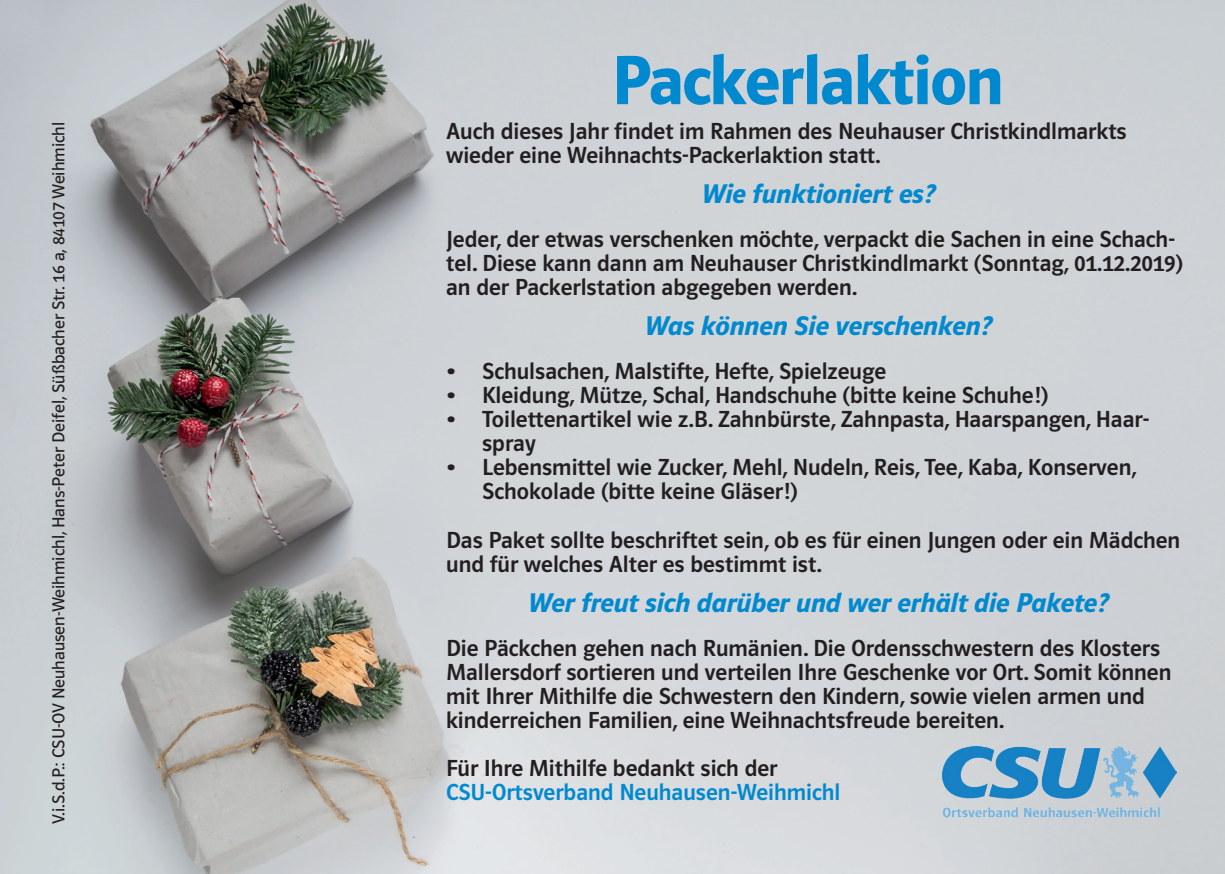
<style>
.page{position:relative;width:1225px;height:874px;background:#fff}
.page>*{position:absolute;margin:0;border:0;box-sizing:border-box;transform-origin:0 0}
.t1{font:600 72px "Polo 22 R Headline";color:#0089cf}
.t2{font:italic 600 28px "Polo 22 R";color:#0089cf}
.t3{font:24px/24px "Polo 22 R Krftg";color:#231f20}
.t4{font:24px "Polo 22 R Krftg";color:#0089cf}
.t5{font:18px "Polo 22 R Buch";color:#231f20}
</style>
<div class="page">
<img style="left:0;top:0;width:1225px;height:873px">
<img style="left:942px;top:746px;width:234px;height:73px">
<p class="t5" style="left:49px;top:823px;width:703px;rotate:-90deg">V.i.S.d.P.: CSU-OV Neuhausen-Weihmichl, Hans-Peter Deifel, Süßbacher Str. 16 a, 84107 Weihmichl</p>
<p class="t1" style="left:612px;top:42px;width:392px">Packerlaktion</p>
<p class="t3" style="left:446px;top:119px;width:682px">Auch dieses Jahr findet im Rahmen des Neuhauser Christkindlmarkts</p>
<p class="t3" style="left:446px;top:143px;width:436px">wieder eine Weihnachts-Packerlaktion statt.</p>
<p class="t2" style="left:701px;top:179px;width:235px">Wie funktioniert es?</p>
<p class="t3" style="left:446px;top:227px;width:738px">Jeder, der etwas verschenken möchte, verpackt die Sachen in eine Schach&shy;tel. Diese kann dann am Neuhauser Christkindlmarkt (Sonntag, 01.12.2019) an der Packerlstation abgegeben werden.</p>
<p class="t2" style="left:645px;top:311px;width:349px">Was können Sie verschenken?</p>
<p class="t3" style="left:446px;top:359px;width:441px">• Schulsachen, Malstifte, Hefte, Spielzeuge</p>
<p class="t3" style="left:446px;top:383px;width:604px">• Kleidung, Mütze, Schal, Handschuhe (bitte keine Schuhe!)</p>
<p class="t3" style="left:482px;top:407px;width:668px;text-indent:-36px">• Toilettenartikel wie z.B. Zahnbürste, Zahnpasta, Haarspangen, Haar&shy;spray</p>
<p class="t3" style="left:482px;top:455px;width:656px;text-indent:-36px">• Lebensmittel wie Zucker, Mehl, Nudeln, Reis, Tee, Kaba, Konserven,<br>Schokolade (bitte keine Gläser!)</p>
<p class="t3" style="left:446px;top:527px;width:735px">Das Paket sollte beschriftet sein, ob es für einen Jungen oder ein Mädchen und für welches Alter es bestimmt ist.</p>
<p class="t2" style="left:528px;top:587px;width:582px">Wer freut sich darüber und wer erhält die Pakete?</p>
<p class="t3" style="left:446px;top:635px;width:727px">Die Päckchen gehen nach Rumänien. Die Ordensschwestern des Klosters<br>Mallersdorf sortieren und verteilen Ihre Geschenke vor Ort. Somit können mit Ihrer Mithilfe die Schwestern den Kindern, sowie vielen armen und</p>
<p class="t3" style="left:446px;top:707px;width:560px">kinderreichen Familien, eine Weihnachtsfreude bereiten.</p>
<p class="t3" style="left:446px;top:755px;width:333px">Für Ihre Mithilfe bedankt sich der</p>
<p class="t4" style="left:446px;top:778px;width:396px">CSU-Ortsverband Neuhausen-Weihmichl</p>
</div>
